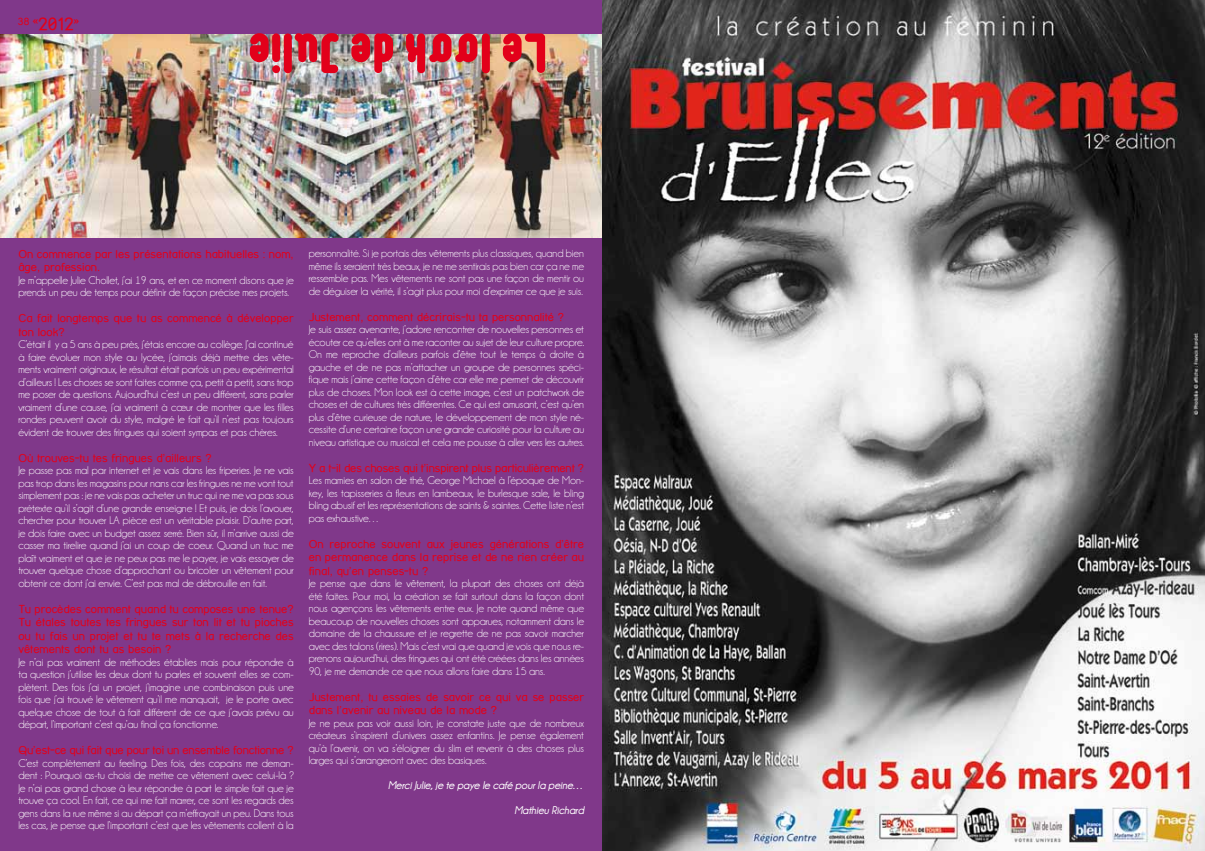
<style>
.page{position:relative;width:1205px;height:851px;background:#fff}
.page>*{position:absolute;margin:0;border:0;box-sizing:border-box;transform-origin:0 0}
.t1{font:56.5px "Luco Sans 923";letter-spacing:-.01em;color:#e2001a}
.t2{font:11.25px/12.5px "Champagne&Limousines";letter-spacing:-.01em;color:#fff;text-align:justify}
.t3{font:11.25px/13.5px "Street Corner";color:#e2001a}
.t4{font:italic 700 11.25px "Champagne&Limousines";letter-spacing:-.01em;color:#fff}
.t5{font:10.25px "Street Corner";color:#e2001a}
.s1{font-size:17.5px}
</style>
<div class="page">
<div style="left:0;top:0;width:602px;height:850px;background:#80388a"></div>
<img style="left:346px;top:35px;width:256px;height:202px">
<img style="left:602px;top:0;width:603px;height:850px">
<img style="left:0;top:35px;width:346px;height:202px">
<p class="t5" style="left:18px;top:15px;width:63px">38 «<span class="s1">2012</span>»</p>
<h1 class="t1" style="left:548px;top:82px;width:301px;rotate:-180deg">Le look de Julie</h1>
<p class="t3" style="left:18px;top:247px;width:277px">On commence par les présentations habituelles : nom, âge, profession.</p>
<p class="t2" style="left:18px;top:273px;width:277px">Je m’appelle Julie Chollet, j’ai 19 ans, et en ce moment disons que je prends un peu de temps pour définir de façon précise mes projets.</p>
<p class="t3" style="left:18px;top:311px;width:277px">Ca fait longtemps que tu as commencé à développer ton look?</p>
<p class="t2" style="left:18px;top:338px;width:277px">C’était il y a 5 ans à peu près, j’étais encore au collège. J’ai continué à faire évoluer mon style au lycée, j’aimais déjà mettre des vête&shy;ments vraiment originaux, le résultat était parfois un peu expérimental d’ailleurs ! Les choses se sont faites comme ça, petit à petit, sans trop me poser de questions. Aujourd’hui c’est un peu différent, sans parler vraiment d’une cause, j’ai vraiment à cœur de montrer que les filles rondes peuvent avoir du style, malgré le fait qu’il n’est pas toujours évident de trouver des fringues qui soient sympas et pas chères.</p>
<p class="t3" style="left:18px;top:451px;width:195px">Où trouves-tu tes fringues d’ailleurs ?</p>
<p class="t2" style="left:18px;top:464px;width:277px">Je passe pas mal par internet et je vais dans les friperies. Je ne vais pas trop dans les magasins pour nans car les fringues ne me vont tout simplement pas : je ne vais pas acheter un truc qui ne me va pas sous prétexte qu’il s’agit d’une grande enseigne ! Et puis, je dois l’avouer, chercher pour trouver LA pièce est un véritable plaisir. D’autre part, je dois faire avec un budget assez serré. Bien sûr, il m’arrive aussi de casser ma tirelire quand j’ai un coup de coeur. Quand un truc me plaît vraiment et que je ne peux pas me le payer, je vais essayer de trouver quelque chose d’approchant ou bricoler un vêtement pour obtenir ce dont j’ai envie. C’est pas mal de débrouille en fait.</p>
<p class="t3" style="left:18px;top:602px;width:277px;text-align:justify">Tu procèdes comment quand tu composes une tenue?<br>Tu étales toutes tes fringues sur ton lit et tu pioches ou tu fais un projet et tu te mets à la recherche des vêtements dont tu as besoin ?</p>
<p class="t2" style="left:18px;top:655px;width:277px">Je n’ai pas vraiment de méthodes établies mais pour répondre à ta question j’utilise les deux dont tu parles et souvent elles se com&shy;plètent. Des fois j’ai un projet, j’imagine une combinaison puis une fois que j’ai trouvé le vêtement qu’il me manquait, je le porte avec quelque chose de tout à fait différent de ce que j’avais prévu au départ, l’important c’est qu’au final ça fonctionne.</p>
<p class="t3" style="left:18px;top:743px;width:277px">Qu’est-ce qui fait que pour toi un ensemble fonctionne ?</p>
<p class="t2" style="left:18px;top:756px;width:277px">C’est complètement au feeling. Des fois, des copains me deman&shy;dent : Pourquoi as-tu choisi de mettre ce vêtement avec celui-là ?<br>Je n’ai pas grand chose à leur répondre à part le simple fait que je trouve ça cool. En fait, ce qui me fait marrer, ce sont les regards des gens dans la rue même si au départ ça m’effrayait un peu. Dans tous les cas, je pense que l’important c’est que les vêtements collent à la</p>
<p class="t2" style="left:309px;top:247px;width:277px">personnalité. Si je portais des vêtements plus classiques, quand bien même ils seraient très beaux, je ne me sentirais pas bien car ça ne me ressemble pas. Mes vêtements ne sont pas une façon de mentir ou de déguiser la vérité, il s’agit plus pour moi d’exprimer ce que je suis.</p>
<p class="t3" style="left:309px;top:310px;width:257px">Justement, comment décrirais-tu ta personnalité ?</p>
<p class="t2" style="left:309px;top:323px;width:277px">Je suis assez avenante, j’adore rencontrer de nouvelles personnes et écouter ce qu’elles ont à me raconter au sujet de leur culture propre.<br>On me reproche d’ailleurs parfois d’être tout le temps à droite à gauche et de ne pas m’attacher un groupe de personnes spéci&shy;fique mais j’aime cette façon d’être car elle me permet de découvrir plus de choses. Mon look est à cette image, c’est un patchwork de choses et de cultures très différentes. Ce qui est amusant, c’est qu’en plus d’être curieuse de nature, le développement de mon style né&shy;cessite d’une certaine façon une grande curiosité pour la culture au niveau artistique ou musical et cela me pousse à aller vers les autres.</p>
<p class="t3" style="left:309px;top:461px;width:277px">Y a t-il des choses qui t’inspirent plus particulièrement ?</p>
<p class="t2" style="left:309px;top:474px;width:277px">Les mamies en salon de thé, George Michael à l’époque de Mon&shy;key, les tapisseries à fleurs en lambeaux, le burlesque sale, le bling bling abusif et les représentations de saints &amp; saintes. Cette liste n’est pas exhaustive…</p>
<p class="t3" style="left:309px;top:537px;width:277px;text-align:justify">On reproche souvent aux jeunes générations d’être en permanence dans la reprise et de ne rien créer au final, qu’en penses-tu ?</p>
<p class="t2" style="left:309px;top:577px;width:277px">Je pense que dans le vêtement, la plupart des choses ont déjà été faites. Pour moi, la création se fait surtout dans la façon dont nous agençons les vêtements entre eux. Je note quand même que beaucoup de nouvelles choses sont apparues, notamment dans le domaine de la chaussure et je regrette de ne pas savoir marcher avec des talons (rires). Mais c’est vrai que quand je vois que nous re&shy;prenons aujourd’hui, des fringues qui ont été créées dans les années 90, je me demande ce que nous allons faire dans 15 ans.</p>
<p class="t3" style="left:309px;top:690px;width:277px">Justement, tu essaies de savoir ce qui va se passer dans l’avenir au niveau de la mode ?</p>
<p class="t2" style="left:309px;top:716px;width:277px">Je ne peux pas voir aussi loin, je constate juste que de nombreux créateurs s’inspirent d’univers assez enfantins. Je pense également qu’à l’avenir, on va s’éloigner du slim et revenir à des choses plus larges qui s’arrangeront avec des basiques.</p>
<p class="t4" style="left:388px;top:779px;width:197px">Merci Julie, je te paye le café pour la peine…</p>
<p class="t4" style="left:514px;top:804px;width:71px">Mathieu Richard</p>
</div>
